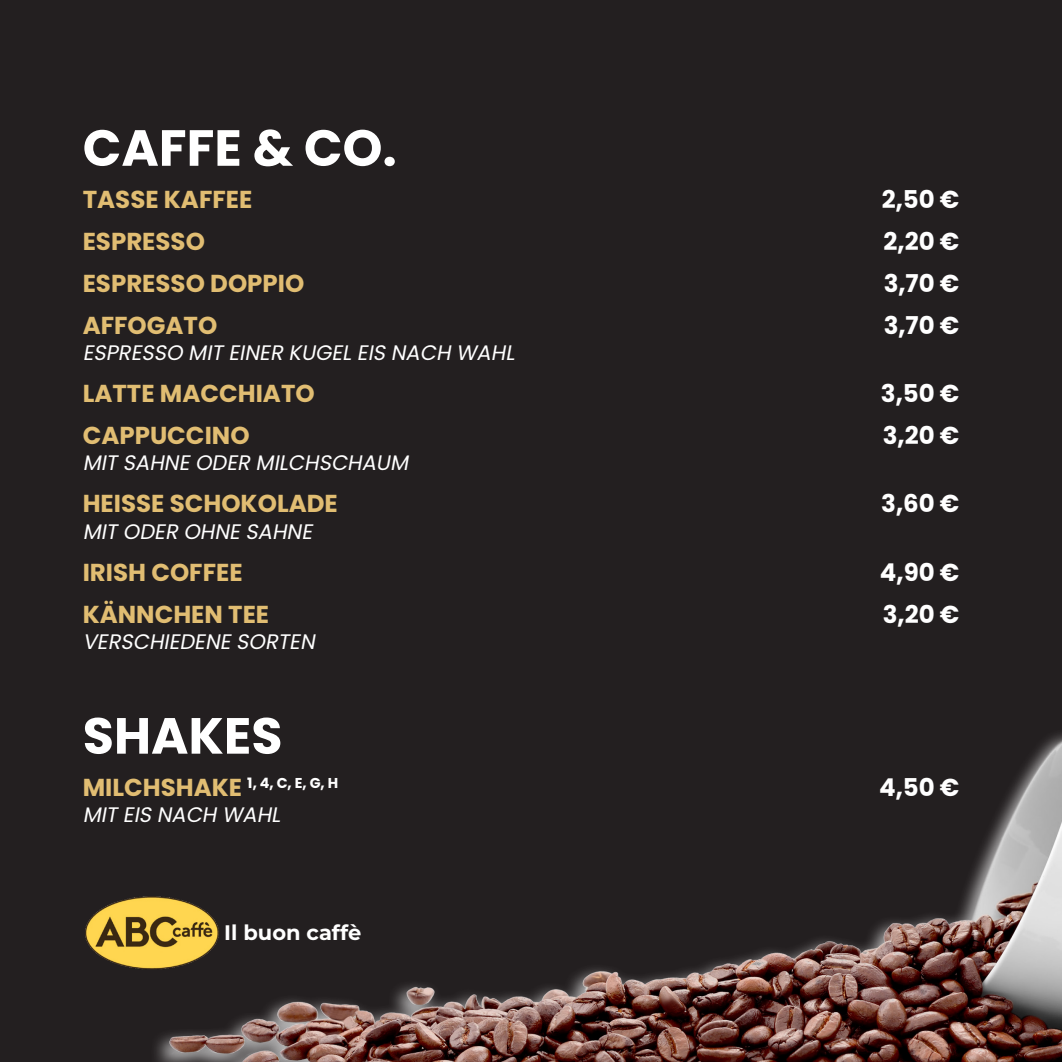
<style>
.page{position:relative;width:1062px;height:1062px;background:#fff}
.page>*{position:absolute;margin:0;border:0;box-sizing:border-box;transform-origin:0 0}
.t1{font:700 50.75px "Poppins";color:#fff}
.t2{font:700 24.5px/42px "Poppins";color:#e1bd72}
.t3{font:700 24.5px/42px "Poppins";color:#fff}
.t4{font:italic 21px "Poppins";color:#fff}
.t5{font:700 21px "Montserrat";color:#fff}
.t6{font:700 14.35px "Poppins";color:#fff}
.s1{font-size:24.5px;color:#e1bd72}
</style>
<div class="page">
<img style="left:0;top:0;width:1062px;height:1062px">
<img style="left:83px;top:891px;width:137px;height:81px">
<p class="t1" style="left:83px;top:119px;width:315px">CAFFE &amp; CO.</p>
<p class="t2" style="left:83px;top:178px;width:171px">TASSE KAFFEE<br>ESPRESSO</p>
<p class="t2" style="left:83px;top:262px;width:223px">ESPRESSO DOPPIO</p>
<p class="t2" style="left:83px;top:304px;width:136px">AFFOGATO</p>
<p class="t4" style="left:83px;top:340px;width:439px">ESPRESSO MIT EINER KUGELEIS NACH WAHL</p>
<p class="t2" style="left:83px;top:373px;width:233px">LATTE MACCHIATO</p>
<p class="t2" style="left:83px;top:415px;width:168px">CAPPUCCINO</p>
<p class="t4" style="left:83px;top:451px;width:333px">MIT SAHNEODER MILCHSCHAUM</p>
<p class="t2" style="left:83px;top:483px;width:257px">HEISSE SCHOKOLADE</p>
<p class="t4" style="left:83px;top:519px;width:237px">MIT ODER OHNESAHNE</p>
<p class="t2" style="left:83px;top:551px;width:161px">IRISH COFFEE</p>
<p class="t2" style="left:83px;top:593px;width:188px">KÄNNCHEN TEE</p>
<p class="t4" style="left:83px;top:629px;width:240px">VERSCHIEDENESORTEN</p>
<p class="t1" style="left:83px;top:706px;width:201px">SHAKES</p>
<p class="t6" style="left:83px;top:774px;width:257px"><span class="s1">MILCHSHAKE</span> 1, 4, C, E, G, H</p>
<p class="t4" style="left:83px;top:802px;width:205px">MIT EIS NACH WAHL</p>
<p class="t5" style="left:224px;top:917px;width:139px">Il buon caffè</p>
<p class="t3" style="left:881px;top:178px;width:79px">2,50 €<br>2,20 €</p>
<p class="t3" style="left:883px;top:262px;width:77px">3,70 €</p>
<p class="t3" style="left:883px;top:304px;width:77px">3,70 €</p>
<p class="t3" style="left:881px;top:373px;width:80px">3,50 €</p>
<p class="t3" style="left:882px;top:415px;width:78px">3,20 €</p>
<p class="t3" style="left:881px;top:483px;width:80px">3,60 €</p>
<p class="t3" style="left:880px;top:551px;width:81px">4,90 €</p>
<p class="t3" style="left:882px;top:593px;width:78px">3,20 €</p>
<p class="t3" style="left:879px;top:766px;width:82px">4,50 €</p>
</div>
